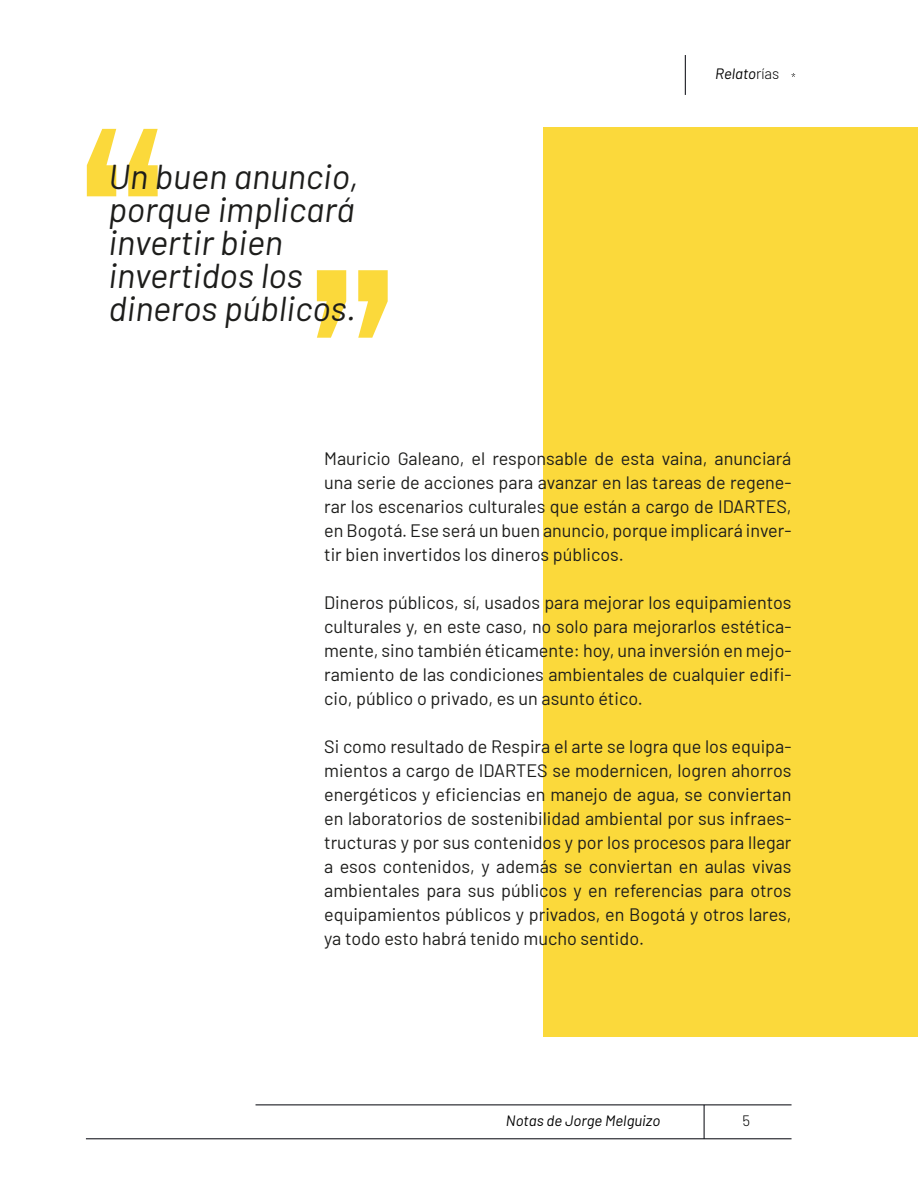
<style>
.page{position:relative;width:918px;height:1188px;background:#fff}
.page>*{position:absolute;margin:0;border:0;box-sizing:border-box;transform-origin:0 0}
.t1{font:279.75px "League Gothic";color:#fbd93b}
.t2{font:italic 34.5px/33px "Barlow";color:#1d1d1b}
.t3{font:18px/24px "Barlow";color:#1d1d1b;text-align:justify}
.t4{font:italic 15px "Barlow";color:#000}
.t5{font:300 15px "Barlow";color:#000}
.s1{font-weight:300;font-style:normal}
</style>
<div class="page">
<div style="left:543px;top:128px;width:375px;height:909px;background:#fbd93b"></div>
<hr style="left:256px;top:1105px;width:536px;height:1px;background:#000209">
<hr style="left:86px;top:1139px;width:706px;height:1px;background:#000209">
<hr style="left:704px;top:1105px;width:1px;height:34px;background:#000209">
<hr style="left:685px;top:55px;width:1px;height:40px;background:#000209">
<h1 class="t1" style="left:80px;top:68px;width:87px">“</h1>
<h2 class="t2" style="left:109px;top:158px;width:251px">Un buen anuncio, porque implicará invertir bien invertidos los dineros públicos.</h2>
<h1 class="t1" style="left:395px;top:398px;width:87px;rotate:-180deg">“</h1>
<p class="t4" style="left:715px;top:63px;width:66px">Relato<span class="s1">rías</span></p>
<p class="t3" style="left:324px;top:446px;width:469px">Mauricio Galeano, el responsable de esta vaina, anunciará una serie de acciones para avanzar en las tareas de regene&shy;rar los escenarios culturales que están a cargo de IDARTES, en Bogotá. Ese será un buen anuncio, porque implicará inver&shy;tir bien invertidos los dineros públicos.</p>
<p class="t3" style="left:324px;top:589px;width:469px">Dineros públicos, sí, usados para mejorar los equipamientos culturales y, en este caso, no solo para mejorarlos estética&shy;mente, sino también éticamente: hoy, una inversión en mejo&shy;ramiento de las condiciones ambientales de cualquier edifi&shy;cio, público o privado, es un asunto ético.</p>
<p class="t3" style="left:324px;top:733px;width:469px">Si como resultado de Respira el arte se logra que los equipa&shy;mientos a cargo de IDARTES se modernicen, logren ahorros energéticos y eficiencias en manejo de agua, se conviertan en laboratorios de sostenibilidad ambiental por sus infraes&shy;tructuras y por sus contenidos y por los procesos para llegar a esos contenidos, y además se conviertan en aulas vivas ambientales para sus públicos y en referencias para otros equipamientos públicos y privados, en Bogotá y otros lares, ya todo esto habrá tenido mucho sentido.</p>
<p class="t4" style="left:506px;top:1109px;width:156px">Notas de Jorge Melguizo</p>
<p class="t5" style="left:742px;top:1110px;width:9px">5</p>
</div>
